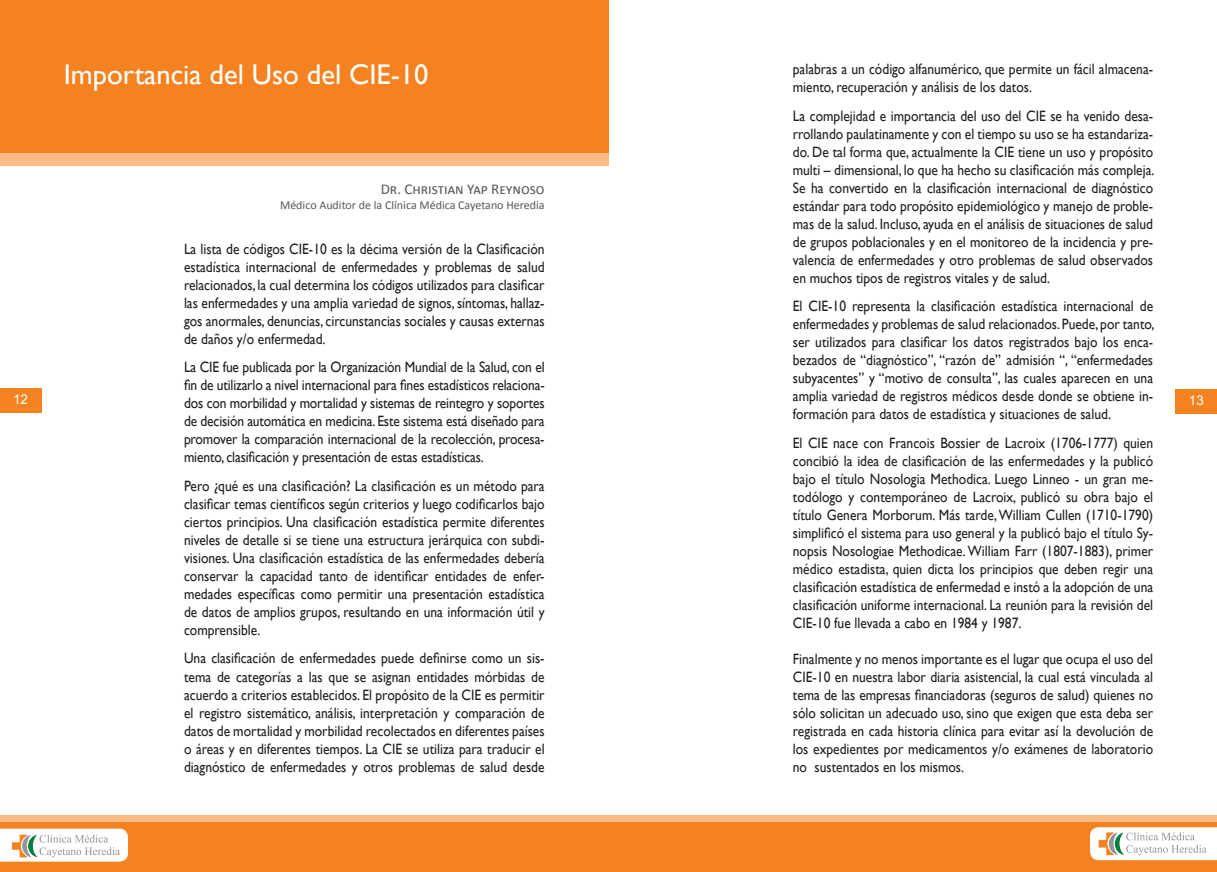
<style>
.page{position:relative;width:1217px;height:872px;background:#fff}
.page>*{position:absolute;margin:0;border:0;box-sizing:border-box;transform-origin:0 0}
.t1{font:28.5px "Gill Sans";color:#fff}
.t2{font:15px/18px "Gill Sans";color:#231f20;text-align:justify;scale:.9 1}
.t3{font:15px "Calibri";color:#57585a}
.t4{font:13.5px "Arial";color:#fff}
.t5{font:12px "Calibri";color:#57585a}
</style>
<div class="page">
<div style="left:0;top:388px;width:41px;height:24px;background:#f58220"></div>
<div style="left:0;top:815px;width:608px;height:26px;background:#fbbb85"></div>
<div style="left:0;top:822px;width:608px;height:50px;background:#f58220"></div>
<svg style="left:0;top:828px;width:128px;height:33px;background:#efebe4"></svg>
<div style="left:608px;top:815px;width:608px;height:26px;background:#fbbb85"></div>
<div style="left:608px;top:822px;width:608px;height:50px;background:#f58220"></div>
<svg style="left:1090px;top:827px;width:126px;height:33px;background:#efece6"></svg>
<div style="left:1175px;top:389px;width:41px;height:24px;background:#f58220"></div>
<div style="left:0;top:0;width:608px;height:165px;background:#f58220"></div>
<div style="left:0;top:153px;width:608px;height:13px;background:#fbbb85"></div>
<p class="t2" style="left:792px;top:60px;width:401px">palabras a un código alfanumérico, que permite un fácil almacena&shy;miento, recuperación y análisis de los datos.</p>
<p class="t2" style="left:792px;top:106px;width:403px">La complejidad e importancia del uso del CIE se ha venido desa&shy;rrollando paulatinamente y con el tiempo su uso se ha estandariza&shy;do. De tal forma que, actualmente la CIE tiene un uso y propósito multi – dimensional, lo que ha hecho su clasificación más compleja.<br>Se ha convertido en la clasificación internacional de diagnóstico estándar para todo propósito epidemiológico y manejo de proble&shy;mas de la salud. Incluso, ayuda en el análisis de situaciones de salud de grupos poblacionales y en el monitoreo de la incidencia y pre&shy;valencia de enfermedades y otro problemas de salud observados en muchos tipos de registros vitales y de salud.</p>
<p class="t2" style="left:792px;top:297px;width:403px">El CIE-10 representa la clasificación estadística internacional de enfermedades y problemas de salud relacionados. Puede, por tanto, ser utilizados para clasificar los datos registrados bajo los enca&shy;bezados de “diagnóstico”, “razón de” admisión “, “enfermedades subyacentes” y “motivo de consulta”, las cuales aparecen en una amplia variedad de registros médicos desde donde se obtiene in&shy;formación para datos de estadística y situaciones de salud.</p>
<p class="t2" style="left:792px;top:433px;width:402px">El CIE nace con Francois Bossier de Lacroix (1706-1777) quien concibió la idea de clasificación de las enfermedades y la publicó bajo el título Nosologia Methodica. Luego Linneo - un gran me&shy;todólogo y contemporáneo de Lacroix, publicó su obra bajo el título Genera Morborum. Más tarde, William Cullen (1710-1790) simplificó el sistema para uso general y la publicó bajo el título Sy&shy;nopsis Nosologiae Methodicae. William Farr (1807-1883), primer médico estadista, quien dicta los principios que deben regir una clasificación estadística de enfermedad e instó a la adopción de una clasificación uniforme internacional. La reunión para la revisión del CIE-10 fue llevada a cabo en 1984 y 1987.</p>
<p class="t2" style="left:792px;top:649px;width:402px">Finalmente y no menos importante es el lugar que ocupa el uso del CIE-10 en nuestra labor diaria asistencial, la cual está vinculada al tema de las empresas financiadoras (seguros de salud) quienes no sólo solicitan un adecuado uso, sino que exigen que esta deba ser registrada en cada historia clínica para evitar así la devolución de los expedientes por medicamentos y/o exámenes de laboratorio no sustentados en los mismos.</p>
<h1 class="t1" style="left:64px;top:57px;width:366px">Importancia del Uso del Cie-10</h1>
<p class="t3" style="left:380px;top:180px;width:165px">Dr. Christian Yap Reynoso</p>
<p class="t5" style="left:280px;top:197px;width:266px">Médico Auditor de la Clínica Médica Cayetano Heredia</p>
<p class="t2" style="left:184px;top:240px;width:402px">La lista de códigos CIE-10 es la décima versión de la Clasificación estadística internacional de enfermedades y problemas de salud relacionados, la cual determina los códigos utilizados para clasificar las enfermedades y una amplia variedad de signos, síntomas, hallaz&shy;gos anormales, denuncias, circunstancias sociales y causas externas de daños y/o enfermedad.</p>
<p class="t2" style="left:184px;top:358px;width:402px">La CIE fue publicada por la Organización Mundial de la Salud, con el fin de utilizarlo a nivel internacional para fines estadísticos relaciona&shy;dos con morbilidad y mortalidad y sistemas de reintegro y soportes de decisión automática en medicina. Este sistema está diseñado para promover la comparación internacional de la recolección, procesa&shy;miento, clasificación y presentación de estas estadísticas.</p>
<p class="t2" style="left:184px;top:477px;width:402px">Pero ¿qué es una clasificación? La clasificación es un método para clasificar temas científicos según criterios y luego codificarlos bajo ciertos principios. Una clasificación estadística permite diferentes niveles de detalle si se tiene una estructura jerárquica con subdi&shy;visiones. Una clasificación estadística de las enfermedades debería conservar la capacidad tanto de identificar entidades de enfer&shy;medades específicas como permitir una presentación estadística de datos de amplios grupos, resultando en una información útil y comprensible.</p>
<p class="t2" style="left:184px;top:649px;width:402px">Una clasificación de enfermedades puede definirse como un sis&shy;tema de categorías a las que se asignan entidades mórbidas de acuerdo a criterios establecidos. El propósito de la CIE es permitir el registro sistemático, análisis, interpretación y comparación de datos de mortalidad y morbilidad recolectados en diferentes países o áreas y en diferentes tiempos. La CIE se utiliza para traducir el diagnóstico de enfermedades y otros problemas de salud desde</p>
<p class="t4" style="left:13px;top:390px;width:17px">12</p>
<p class="t4" style="left:1188px;top:391px;width:17px">13</p>
</div>
